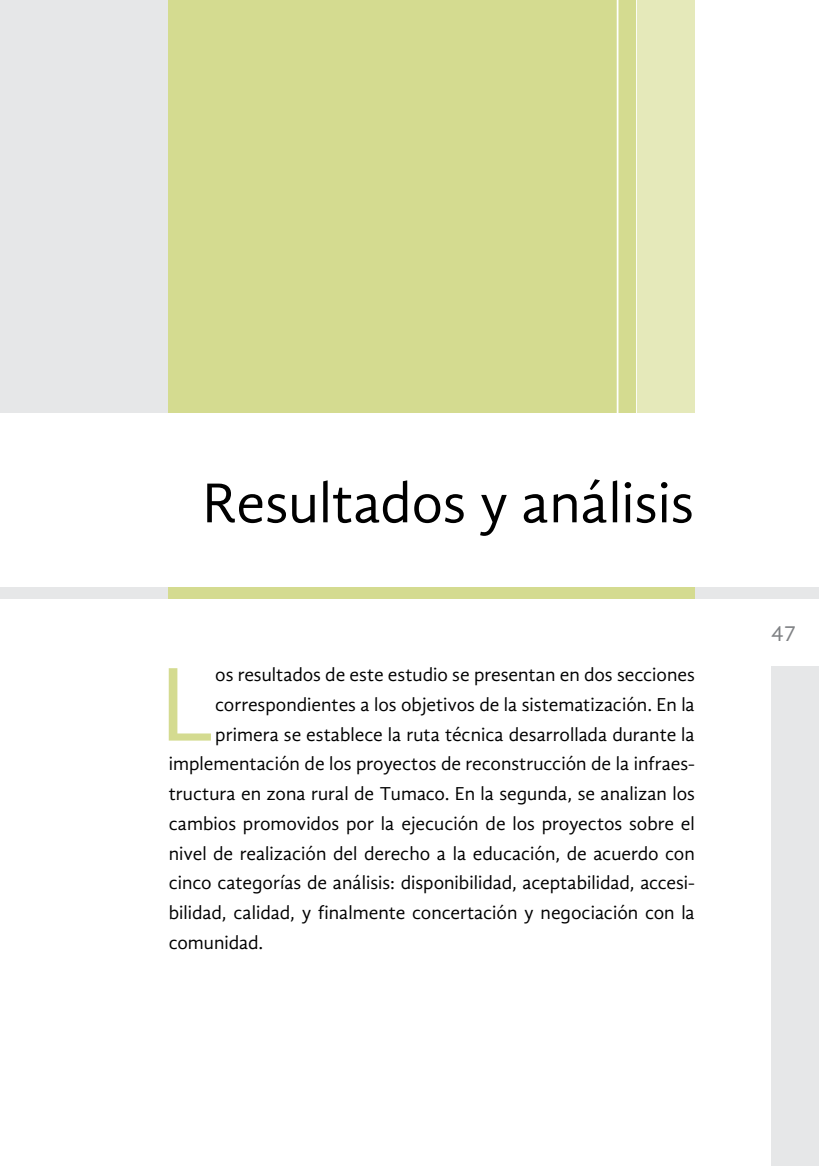
<style>
.page{position:relative;width:819px;height:1166px;background:#fff}
.page>*{position:absolute;margin:0;border:0;box-sizing:border-box;transform-origin:0 0}
.t1{font:107.98px "Gandhi Sans";color:#d4db90}
.t2{font:57.75px "Gandhi Sans";color:#000}
.t3{font:22.75px "Gandhi Sans";color:#808285}
.t4{font:19.25px "Gandhi Sans";color:#000}
</style>
<div class="page">
<div style="left:0;top:587px;width:190px;height:12px;background:#e6e7e8"></div>
<div style="left:694px;top:587px;width:125px;height:12px;background:#e6e7e8"></div>
<div style="left:169px;top:587px;width:525px;height:12px;background:#d4db90"></div>
<div style="left:168px;top:0;width:526px;height:413px;background:#d4db90"></div>
<div style="left:0;top:0;width:168px;height:413px;background:#e6e7e8"></div>
<svg style="left:616px;top:0;width:21px;height:413px"></svg>
<div style="left:637px;top:0;width:57px;height:413px;background:#e5e9ba"></div>
<div style="left:771px;top:666px;width:48px;height:500px;background:#e6e7e8"></div>
<h2 class="t2" style="left:202px;top:470px;width:493px">Resultados y análisis</h2>
<h1 class="t1" style="left:159px;top:643px;width:57px">L</h1>
<p class="t4" style="left:215px;top:664px;width:481px">os resultados de este estudio se presentan en dos secciones</p>
<p class="t4" style="left:215px;top:693px;width:481px">correspondientes a los objetivos de la sistematización. En la</p>
<p class="t4" style="left:215px;top:723px;width:481px">primera se establece la ruta técnica desarrollada durante la</p>
<p class="t4" style="left:169px;top:753px;width:527px">implementación de los proyectos de reconstrucción de la infraes-</p>
<p class="t4" style="left:169px;top:783px;width:527px">tructura en zona rural de Tumaco. En la segunda, se analizan los</p>
<p class="t4" style="left:169px;top:812px;width:527px">cambios promovidos por la ejecución de los proyectos sobre el</p>
<p class="t4" style="left:169px;top:842px;width:527px">nivel de realización del derecho a la educación, de acuerdo con</p>
<p class="t4" style="left:169px;top:872px;width:527px">cinco categorías de análisis: disponibilidad, aceptabilidad, accesi-</p>
<p class="t4" style="left:169px;top:901px;width:527px">bilidad, calidad, y finalmente concertación y negociación con la</p>
<p class="t4" style="left:169px;top:931px;width:96px">comunidad.</p>
<p class="t3" style="left:771px;top:621px;width:27px">47</p>
</div>
